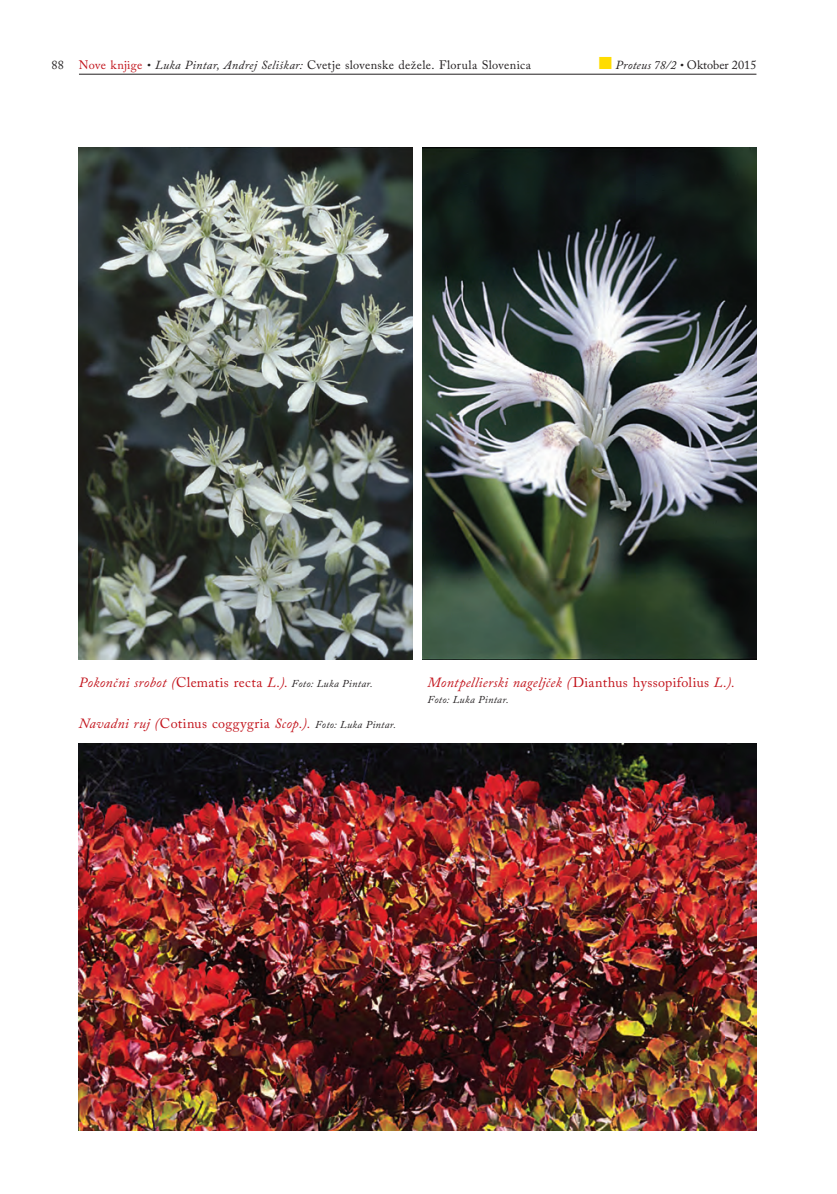
<style>
.page{position:relative;width:837px;height:1194px;background:#fff}
.page>*{position:absolute;margin:0;border:0;box-sizing:border-box;transform-origin:0 0}
.t1{font:italic 14px "Adobe Caslon Pro";letter-spacing:.02em;color:#c2121a}
.t2{font:12.25px "Adobe Caslon Pro";letter-spacing:.025em;color:#231f20}
.t3{font:italic 12.25px "Adobe Caslon Pro";letter-spacing:.01em;color:#231f20}
.t4{font:italic 10.5px "Adobe Caslon Pro";letter-spacing:.025em;color:#231f20}
.s1{color:#c2121a}
.s2{font-style:italic}
.s3{color:#ffdc01}
.s4{font-style:normal}
.s5{font-size:10.5px;color:#231f20}
</style>
<div class="page">
<hr style="left:79px;top:74px;width:677px;height:1px;background:#231f20">
<img style="left:79px;top:148px;width:334px;height:511px">
<img style="left:79px;top:743px;width:677px;height:387px">
<img style="left:422px;top:148px;width:334px;height:511px">
<p class="t2" style="left:52px;top:58px;width:481px">88 <span class="s1">Nove knjige</span> <span class="s2">• Luka Pintar, Andrej Seliškar:</span> Cvetje slovenske dežele. Florula Slovenica</p>
<p class="t3" style="left:599px;top:58px;width:159px"><span class="s3">■</span> Proteus 78/2 • <span class="s4">Oktober 2015</span></p>
<p class="t1" style="left:79px;top:673px;width:295px">Pokončni srobot (<span class="s4">Clematis recta</span> L.). <span class="s5">Foto: Luka Pintar.</span></p>
<p class="t1" style="left:79px;top:714px;width:318px">Navadni ruj (<span class="s4">Cotinus coggygria</span> Scop.). <span class="s5">Foto: Luka Pintar.</span></p>
<p class="t1" style="left:427px;top:673px;width:309px">Montpellierski nageljček (<span class="s4">Dianthus hyssopifolius</span> L.).</p>
<p class="t4" style="left:427px;top:692px;width:82px">Foto: Luka Pintar.</p>
</div>
